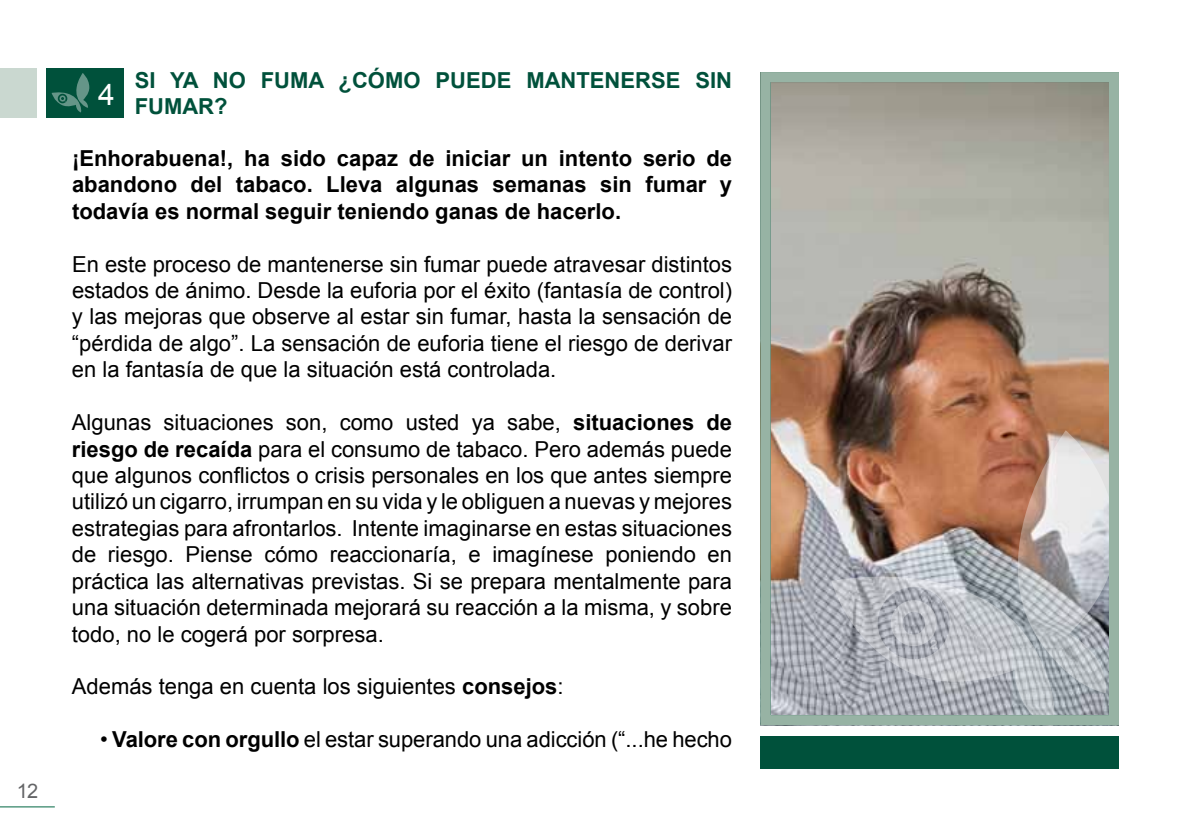
<style>
.page{position:relative;width:1191px;height:840px;background:#fff}
.page>*{position:absolute;margin:0;border:0;box-sizing:border-box;transform-origin:0 0}
.t1{font:30px "Arial";color:#fff}
.t2{font:22px/26.4px "Arial";color:#000;text-align:justify}
.t3{font:700 22px/26.2px "Arial";color:#000;text-align:justify}
.t4{font:700 22px/26px "Arial";color:#00513b}
.t5{font:20px "Arial";color:#646567}
.s1{font-weight:700}
</style>
<div class="page">
<hr style="left:0;top:806px;width:55px;height:1px;background:#006742">
<img style="left:771px;top:83px;width:337px;height:630px">
<img style="left:831px;top:430px;width:286px;height:296px">
<div style="left:760px;top:72px;width:359px;height:652px;border:10px solid #97b3a4"></div>
<div style="left:760px;top:736px;width:359px;height:32px;background:#00513b"></div>
<div style="left:0;top:68px;width:123px;height:50px;background:#00513b"></div>
<div style="left:0;top:68px;width:45px;height:50px;background:#cad8d0"></div>
<div style="left:37px;top:67px;width:8px;height:52px;background:#fff"></div>
<svg style="left:52px;top:73px;width:38px;height:40px"></svg>
<p class="t5" style="left:17px;top:777px;width:23px">12</p>
<p class="t4" style="left:135px;top:68px;width:599px">SI YA NO FUMA ¿CÓMO PUEDE MANTENERSE SIN<br>FUMAR?</p>
<p class="t3" style="left:72px;top:146px;width:661px">¡Enhorabuena!, ha sido capaz de iniciar un intento serio de abandono del tabaco. Lleva algunas semanas sin fumar y todavía es normal seguir teniendo ganas de hacerlo.</p>
<p class="t2" style="left:72px;top:251px;width:661px">En este proceso de mantenerse sin fumar puede atravesar distintos estados de ánimo. Desde la euforia por el éxito (fantasía de control) y las mejoras que observe al estar sin fumar, hasta la sensación de “pérdida de algo”. La sensación de euforia tiene el riesgo de derivar en la fantasía de que la situación está controlada.</p>
<p class="t2" style="left:72px;top:409px;width:662px">Algunas situaciones son, como usted ya sabe, <span class="s1">situaciones de riesgo de recaída</span> para el consumo de tabaco. Pero además puede que algunos conflictos o crisis personales en los que antes siempre utilizó un cigarro, irrumpan en su vida y le obliguen a nuevas y mejores estrategias para afrontarlos. Intente imaginarse en estas situaciones de riesgo. Piense cómo reaccionaría, e imagínese poniendo en práctica las alternativas previstas. Si se prepara mentalmente para una situación determinada mejorará su reacción a la misma, y sobre todo, no le cogerá por sorpresa.</p>
<p class="t2" style="left:72px;top:673px;width:493px">Además tenga en cuenta los siguientes <span class="s1">consejos</span>:</p>
<p class="t2" style="left:100px;top:726px;width:633px">• <span class="s1">Valore con orgullo</span> el estar superando una adicción (“...he hecho</p>
<h1 class="t1" style="left:98px;top:75px;width:18px">4</h1>
</div>
